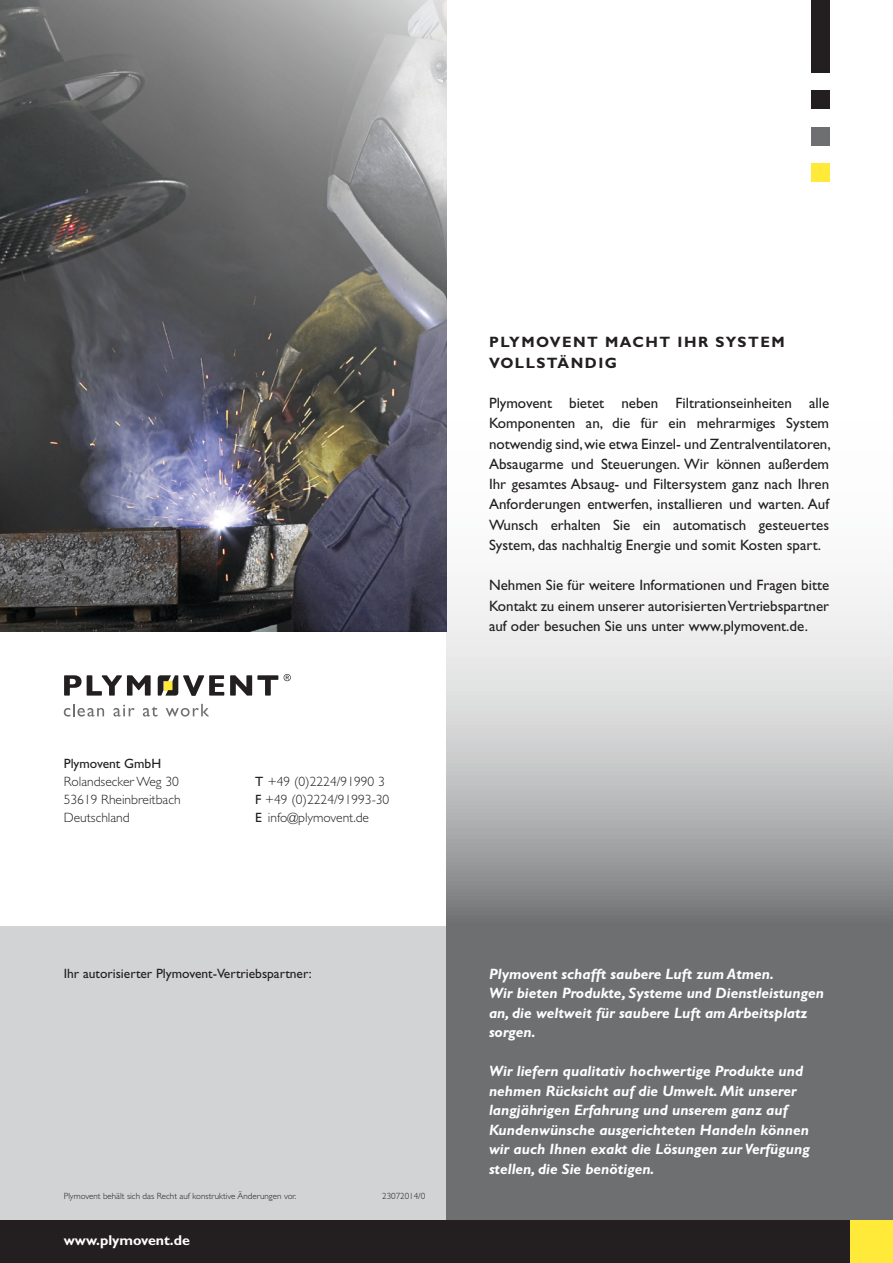
<style>
.page{position:relative;width:893px;height:1263px;background:#fff}
.page>*{position:absolute;margin:0;border:0;box-sizing:border-box;transform-origin:0 0}
.t1{font:15px/20.2px "Gill Sans Std";color:#231f20;text-align:justify}
.t2{font:italic 700 15px/19.5px "Gill Sans Std";color:#fff}
.t3{font:700 15px/20.2px "Gill Sans Std";letter-spacing:.1em;color:#231f20}
.t4{font:700 14.25px "Gill Sans Std";color:#fff}
.t5{font:300 13.5px/18px "Gill Sans Std";color:#231f20}
.t6{font:13.5px "Gill Sans Std";color:#231f20}
.t7{font:300 9px "Gill Sans Std";color:#231f20}
.s1{font-weight:400}
</style>
<div class="page">
<div style="left:0;top:926px;width:446px;height:294px;background:#d1d3d4"></div>
<div style="left:446px;top:926px;width:447px;height:294px;background:#6d6f71"></div>
<svg style="left:446px;top:0;width:447px;height:926px"></svg>
<div style="left:850px;top:1220px;width:43px;height:43px;background:#ffe939"></div>
<div style="left:0;top:1220px;width:850px;height:43px;background:#231f20"></div>
<img style="left:0;top:0;width:446px;height:631px">
<div style="left:811px;top:164px;width:18px;height:18px;background:#ffe939"></div>
<div style="left:811px;top:127px;width:18px;height:18px;background:#6d6f71"></div>
<div style="left:811px;top:91px;width:18px;height:18px;background:#231f20"></div>
<div style="left:811px;top:0;width:18px;height:73px;background:#231f20"></div>
<svg style="left:230px;top:675px;width:48px;height:20px"></svg>
<svg style="left:64px;top:675px;width:87px;height:21px"></svg>
<svg style="left:284px;top:674px;width:7px;height:7px"></svg>
<svg style="left:158px;top:675px;width:66px;height:21px"></svg>
<svg style="left:64px;top:704px;width:40px;height:12px"></svg>
<svg style="left:113px;top:705px;width:22px;height:11px"></svg>
<svg style="left:143px;top:706px;width:15px;height:10px"></svg>
<svg style="left:166px;top:704px;width:43px;height:12px"></svg>
<p class="t6" style="left:64px;top:756px;width:99px">Plymovent GmbH</p>
<p class="t5" style="left:64px;top:773px;width:118px">Rolandsecker Weg 30<br>53619 Rheinbreitbach<br>Deutschland</p>
<p class="t5" style="left:255px;top:773px;width:136px"><span class="s1">T</span> +49 (0)2224/91990 3<br><span class="s1">F</span> +49 (0)2224/91993-30<br><span class="s1">E</span> info@plymovent.de</p>
<p class="t6" style="left:64px;top:965px;width:250px">Ihr autorisierter Plymovent-Vertriebspartner:</p>
<p class="t7" style="left:64px;top:1191px;width:234px">Plymovent behält sich das Recht auf konstruktive Änderungen vor.</p>
<p class="t7" style="left:382px;top:1191px;width:45px">23072014/0</p>
<p class="t4" style="left:64px;top:1232px;width:128px">www.plymovent.de</p>
<p class="t3" style="left:489px;top:332px;width:297px">PLYMOVENT MACHT IHR SYSTEM<br>VOLLSTÄNDIG</p>
<p class="t1" style="left:489px;top:393px;width:343px">Plymovent bietet neben Filtrationseinheiten alle Komponenten an, die für ein mehrarmiges System notwendig sind, wie etwa Einzel- und Zentralventilatoren, Absaugarme und Steuerungen. Wir können außerdem Ihr gesamtes Absaug- und Filtersystem ganz nach Ihren Anforderungen entwerfen, installieren und warten. Auf Wunsch erhalten Sie ein automatisch gesteuertes System, das nachhaltig Energie und somit Kosten spart.</p>
<p class="t1" style="left:489px;top:575px;width:342px">Nehmen Sie für weitere Informationen und Fragen bitte Kontakt zu einem unserer autorisierten Vertriebspartner auf oder besuchen Sie uns unter www.plymovent.de.</p>
<p class="t2" style="left:489px;top:964px;width:337px">Plymovent schafft saubere Luft zum Atmen.<br>Wir bieten Produkte, Systeme und Dienstleistungen an, die weltweit für saubere Luft am Arbeitsplatz sorgen.</p>
<p class="t2" style="left:489px;top:1061px;width:322px">Wir liefern qualitativ hochwertige Produkte und nehmen Rücksicht auf die Umwelt. Mit unserer langjährigen Erfahrung und unserem ganz auf Kundenwünsche ausgerichteten Handeln können wir auch Ihnen exakt die Lösungen zur Verfügung stellen, die Sie benötigen.</p>
</div>
